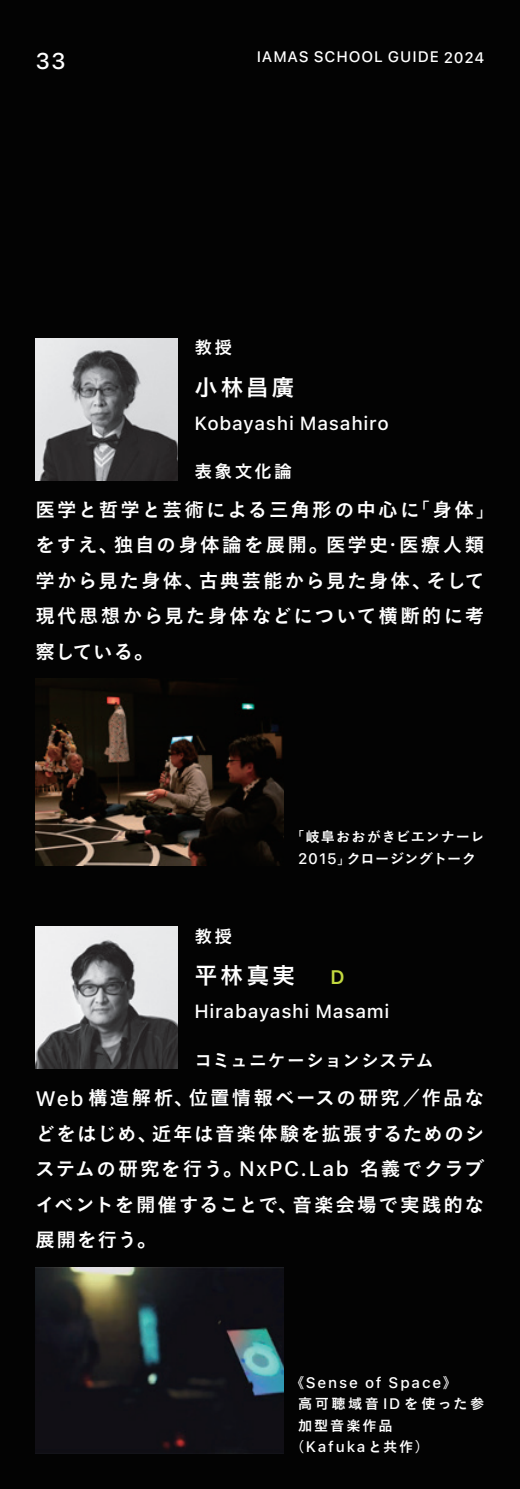
<style>
.page{position:relative;width:520px;height:1489px;background:#fff}
.page>*{position:absolute;margin:0;border:0;box-sizing:border-box;transform-origin:0 0}
.t1{font:23px "Koburina Go W6";letter-spacing:.125em;color:#fff}
.t2{font:500 22.75px "SF Pro Text";color:#fff}
.t3{font:500 20.75px "SF Pro Text";letter-spacing:.07em;color:#fff}
.t4{font:19.5px/35.5px "Koburina Go W6";letter-spacing:.095em;color:#fff}
.t5{font:19.5px/35.5px "Koburina Go W6";letter-spacing:.05em;color:#fff}
.t6{font:19.5px "Koburina Go W3";color:#fff}
.t7{font:600 19.5px "SF Pro Display";color:#c3d93f}
.t8{font:500 19px "SF Pro Text";letter-spacing:.04em;color:#fff}
.t9{font:17.75px "Koburina Go W6";letter-spacing:.04em;color:#fff}
.t10{font:17.75px "Koburina Go W6";letter-spacing:.065em;color:#fff}
.t11{font:500 15.25px "SF Pro Text";letter-spacing:.06em;color:#fff}
.t12{font:14.25px/21.2px "Koburina Go W6";letter-spacing:.03em;color:#fff}
.t13{font:14.25px/21.2px "Koburina Go W6";letter-spacing:.155em;color:#fff}
.s1{font-family:"Koburina Go W6"}
.s2{font-family:"Koburina Go W3"}
.s3{font-family:"Koburina Go W3";font-weight:400;font-size:14.25px}
.s4{font-family:"SF Pro Text";font-weight:500;font-size:20.75px}
.s5{font-family:"SF Pro Text";font-weight:500;font-size:15.25px}
.s6{font-family:"Koburina Go W6";font-weight:400;font-size:14.25px}
</style>
<div class="page">
<div style="left:0;top:0;width:519px;height:1488px;background:#030303"></div>
<img style="left:35px;top:679px;width:248px;height:186px">
<img style="left:35px;top:338px;width:142px;height:142px">
<img style="left:35px;top:1267px;width:248px;height:186px">
<img style="left:35px;top:926px;width:142px;height:142px">
<p class="t2" style="left:35px;top:48px;width:32px">33</p>
<p class="t11" style="left:256px;top:48px;width:229px">IAMAS SCHOOL GUIDE 2024</p>
<p class="t10" style="left:194px;top:335px;width:39px">教授</p>
<p class="t1" style="left:194px;top:372px;width:102px">小林昌廣</p>
<p class="t8" style="left:194px;top:412px;width:196px">Kobayashi Masahiro</p>
<p class="t10" style="left:194px;top:459px;width:99px">表象文化論</p>
<p class="t6" style="left:410px;top:497px;width:86px">「<span class="s1">身体</span>「</p>
<p class="t4" style="left:398px;top:491px;width:87px;text-indent:-363px">医学と哲学と芸術による三角形の中心に<br>医療人類</p>
<p class="t4" style="left:114px;top:527px;width:275px">独自の身体論を展開。医学史</p>
<p class="t4" style="left:35px;top:527px;width:84px">をすえ、</p>
<p class="t6" style="left:382px;top:533px;width:21px">・</p>
<p class="t4" style="left:35px;top:562px;width:450px">学から見た身体、<br>現代思想から見た身体などについて横断的に考察している。</p>
<p class="t4" style="left:198px;top:562px;width:234px">古典芸能から見た身体、</p>
<p class="t4" style="left:426px;top:562px;width:59px">そして</p>
<p class="t10" style="left:194px;top:923px;width:39px">教授</p>
<p class="t12" style="left:346px;top:826px;width:139px;text-indent:-56px"><span class="s2">「</span>岐阜おおがきビエンナーレクロージングトーク</p>
<p class="t11" style="left:298px;top:849px;width:55px">2015<span class="s3">」</span></p>
<p class="t1" style="left:194px;top:960px;width:102px">平林真実</p>
<p class="t8" style="left:194px;top:1000px;width:196px">Hirabayashi Masami</p>
<p class="t7" style="left:330px;top:965px;width:15px">D</p>
<p class="t9" style="left:194px;top:1047px;width:240px">コミュニケーションシステム</p>
<p class="t4" style="left:188px;top:1079px;width:297px">位置情報ベースの研究<span class="s2">／</span>作品な</p>
<p class="t4" style="left:152px;top:1079px;width:334px;text-indent:-116px"><span class="s4">Web</span>構造解析、<br>近年は音楽体験を拡張するためのシ</p>
<p class="t4" style="left:35px;top:1115px;width:123px">どをはじめ、</p>
<p class="t4" style="left:35px;top:1150px;width:208px">ステムの研究を行う。</p>
<p class="t3" style="left:239px;top:1157px;width:111px">NxPC.Lab</p>
<p class="t4" style="left:359px;top:1150px;width:126px">名義でクラブ</p>
<p class="t5" style="left:35px;top:1186px;width:263px">イベントを開催することで、展開を行う。</p>
<p class="t4" style="left:292px;top:1186px;width:193px">音楽会場で実践的な</p>
<p class="t11" style="left:290px;top:1373px;width:69px"><span class="s3">《</span>Sense</p>
<p class="t13" style="left:298px;top:1392px;width:188px">高可聴域音<span class="s5">ID</span>を使った参加型音楽作品</p>
<p class="t11" style="left:290px;top:1437px;width:140px"><span class="s3">（</span>Kafuka<span class="s6">と共作</span><span class="s3">(</span></p>
<p class="t11" style="left:388px;top:1373px;width:70px">Space<span class="s3">《</span></p>
<p class="t11" style="left:364px;top:1373px;width:18px">of</p>
</div>
